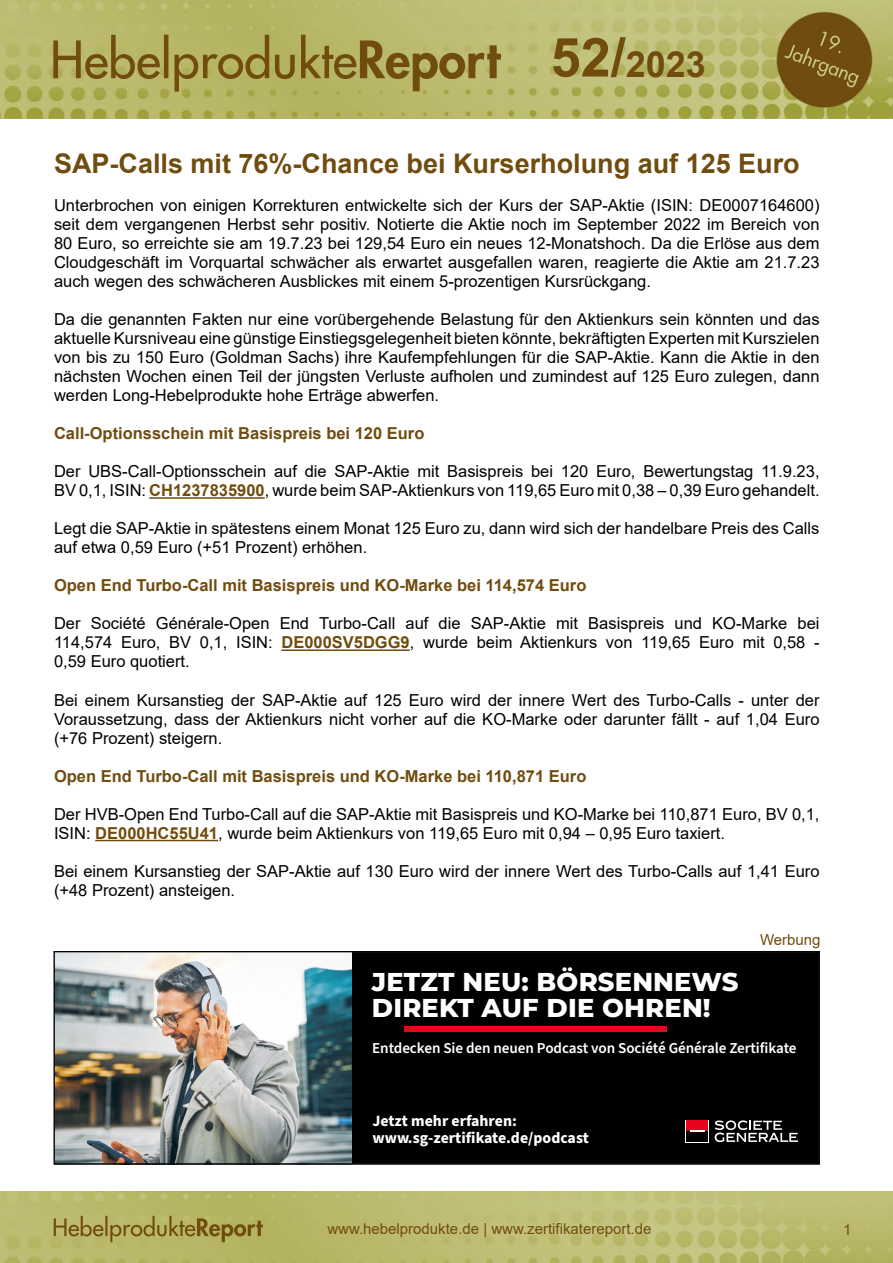
<style>
.page{position:relative;width:893px;height:1263px;background:#fff}
.page>*{position:absolute;margin:0;border:0;box-sizing:border-box;transform-origin:0 0}
.t1{font:700 36px "Arial";color:#704d0f}
.t2{font:700 27px "Arial";color:#704d0f}
.t3{font:800 25.8px/25.8px "Montserrat";letter-spacing:.005em;color:#fff}
.t4{font:16.5px/19px "Arial";color:#000;text-align:justify}
.t5{font:700 16.5px "Arial";color:#704d0f}
.t6{font:700 15.75px/16.5px "Source Sans Pro";color:#fff}
.t7{font:600 15.15px "Source Sans Pro";letter-spacing:-.005em;color:#fff}
.t8{font:15px "Arial";color:#704d0f}
.s1{font-size:54px}
.s2{font-weight:700;color:#704d0f}
</style>
<div class="page">
<img style="left:0;top:1192px;width:893px;height:71px">
<img style="left:0;top:0;width:893px;height:119px">
<hr style="left:149px;top:497px;width:116px;height:2px;background:#704d0f">
<hr style="left:281px;top:649px;width:129px;height:2px;background:#704d0f">
<hr style="left:95px;top:840px;width:123px;height:1px;background:#704d0f">
<img style="left:56px;top:953px;width:296px;height:209px">
<div style="left:352px;top:951px;width:467px;height:213px;background:#000"></div>
<div style="left:686px;top:1120px;width:23px;height:23px;background:#fff"></div>
<svg style="left:715px;top:1120px;width:83px;height:22px"></svg>
<div style="left:686px;top:1120px;width:22px;height:11px;background:#e9041e"></div>
<div style="left:686px;top:1131px;width:22px;height:11px;background:#000"></div>
<svg style="left:690px;top:1130px;width:14px;height:2px"></svg>
<div style="left:404px;top:1027px;width:262px;height:5px;background:#e9041e"></div>
<div style="left:54px;top:951px;width:766px;height:213px;border:1px solid #000"></div>
<h1 class="t1" style="left:551px;top:39px;width:157px"><span class="s1">52/</span>2023</h1>
<h2 class="t2" style="left:54px;top:144px;width:747px">SAP-Calls mit 76%-Chance bei Kurserholung auf 125 Euro</h2>
<p class="t4" style="left:54px;top:195px;width:767px">Unterbrochen von einigen Korrekturen entwickelte sich der Kurs der SAP-Aktie (ISIN: DE0007164600) seit dem vergangenen Herbst sehr positiv. Notierte die Aktie noch im September 2022 im Bereich von 80 Euro, so erreichte sie am 19.7.23 bei 129,54 Euro ein neues 12-Monatshoch. Da die Erlöse aus dem Cloudgeschäft im Vorquartal schwächer als erwartet ausgefallen waren, reagierte die Aktie am 21.7.23 auch wegen des schwächeren Ausblickes mit einem 5-prozentigen Kursrückgang.</p>
<p class="t4" style="left:54px;top:310px;width:767px">Da die genannten Fakten nur eine vorübergehende Belastung für den Aktienkurs sein könnten und das aktuelle Kursniveau eine günstige Einstiegsgelegenheit bieten könnte, bekräftigten Experten mit Kurszielen von bis zu 150 Euro (Goldman Sachs) ihre Kaufempfehlungen für die SAP-Aktie. Kann die Aktie in den nächsten Wochen einen Teil der jüngsten Verluste aufholen und zumindest auf 125 Euro zulegen, dann werden Long-Hebelprodukte hohe Erträge abwerfen.</p>
<p class="t5" style="left:54px;top:422px;width:372px">Call-Optionsschein mit Basispreis bei 120 Euro</p>
<p class="t4" style="left:54px;top:462px;width:767px">Der UBS-Call-Optionsschein auf die SAP-Aktie mit Basispreis bei 120 Euro, Bewertungstag 11.9.23,<br>BV 0,1, ISIN: <span class="s2">CH1237835900</span>, wurde beim SAP-Aktienkurs von 119,65 Euro mit 0,38 – 0,39 Euro gehandelt.</p>
<p class="t4" style="left:54px;top:519px;width:767px">Legt die SAP-Aktie in spätestens einem Monat 125 Euro zu, dann wird sich der handelbare Preis des Calls auf etwa 0,59 Euro (+51 Prozent) erhöhen.</p>
<p class="t5" style="left:54px;top:574px;width:534px">Open End Turbo-Call mit Basispreis und KO-Marke bei 114,574 Euro</p>
<p class="t4" style="left:54px;top:614px;width:767px">Der Société Générale-Open End Turbo-Call auf die SAP-Aktie mit Basispreis und KO-Marke bei 114,574 Euro, BV 0,1, ISIN: <span class="s2">DE000SV5DGG9</span>, wurde beim Aktienkurs von 119,65 Euro mit 0,58 - 0,59 Euro quotiert.</p>
<p class="t4" style="left:54px;top:690px;width:767px">Bei einem Kursanstieg der SAP-Aktie auf 125 Euro wird der innere Wert des Turbo-Calls - unter der Voraussetzung, dass der Aktienkurs nicht vorher auf die KO-Marke oder darunter fällt - auf 1,04 Euro (+76 Prozent) steigern.</p>
<p class="t5" style="left:54px;top:764px;width:534px">Open End Turbo-Call mit Basispreis und KO-Marke bei 110,871 Euro</p>
<p class="t4" style="left:54px;top:804px;width:767px">Der HVB-Open End Turbo-Call auf die SAP-Aktie mit Basispreis und KO-Marke bei 110,871 Euro, BV 0,1,<br>ISIN: <span class="s2">DE000HC55U41</span>, wurde beim Aktienkurs von 119,65 Euro mit 0,94 – 0,95 Euro taxiert.</p>
<p class="t4" style="left:54px;top:861px;width:767px">Bei einem Kursanstieg der SAP-Aktie auf 130 Euro wird der innere Wert des Turbo-Calls auf 1,41 Euro (+48 Prozent) ansteigen.</p>
<h3 class="t3" style="left:372px;top:968px;width:368px">JETZT NEU: BÖRSENNEWS<br>DIREKT AUF DIE OHREN!</h3>
<p class="t8" style="left:760px;top:930px;width:62px">Werbung</p>
<p class="t7" style="left:372px;top:1038px;width:426px">Entdecken Sie den neuen Podcast von Société Générale Zertifikate</p>
<p class="t6" style="left:372px;top:1113px;width:218px">Jetzt mehr erfahren: www.sg-zertifikate.de/podcast</p>
<p class="t8" style="left:327px;top:1218px;width:326px">www.hebelprodukte.de | www.zertifikatereport.de</p>
<p class="t8" style="left:843px;top:1219px;width:10px">1</p>
</div>
